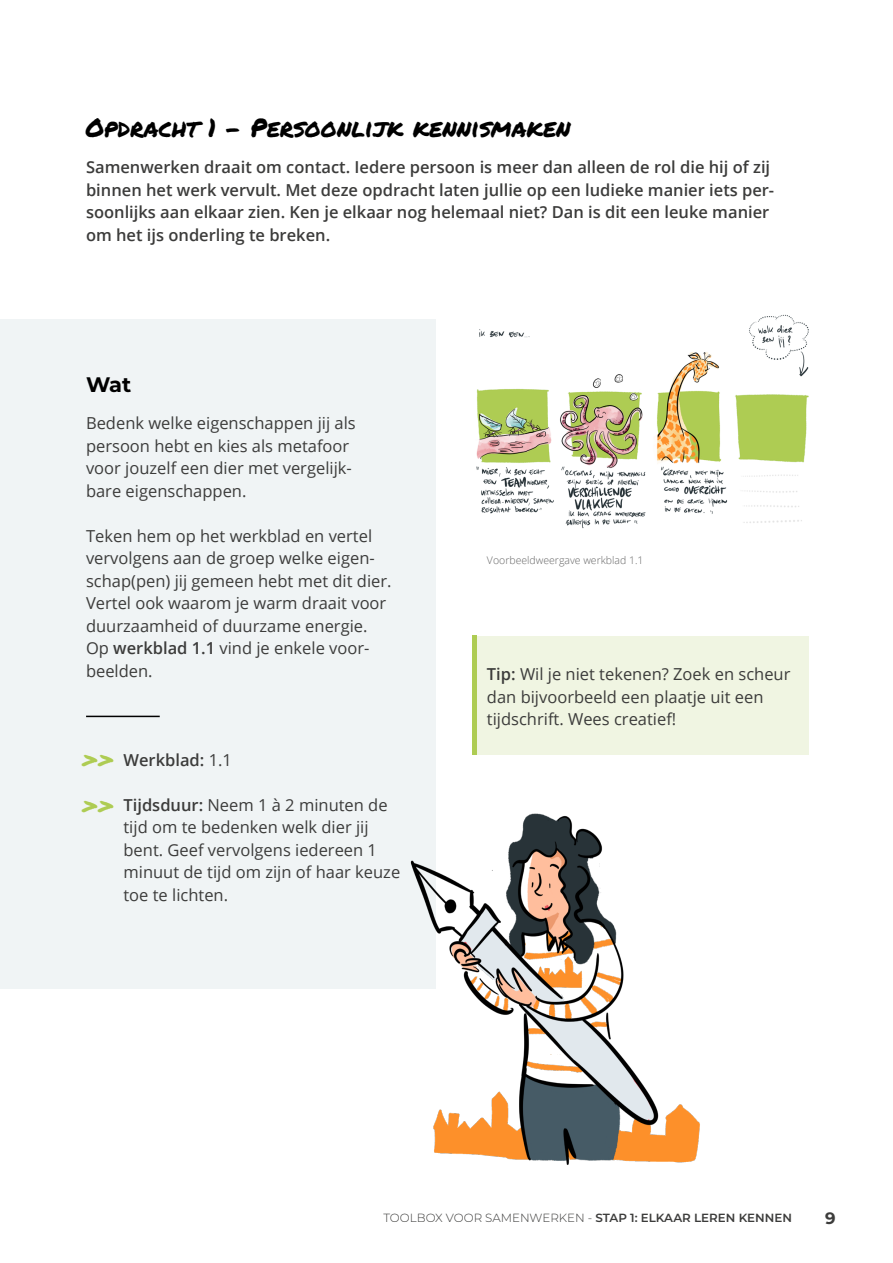
<style>
.page{position:relative;width:893px;height:1263px;background:#fff}
.page>*{position:absolute;margin:0;border:0;box-sizing:border-box;transform-origin:0 0}
.t1{font:25.5px "Permanent Marker";color:#000}
.t2{font:25.5px/45.8px "Permanent Marker";color:#aecc53}
.t3{font:700 21px "Montserrat";color:#000}
.t4{font:16.5px/22.5px "Open Sans";color:#3c3c3b}
.t5{font:600 16.5px/22.5px "Open Sans";color:#3c3c3b}
.t6{font:700 16.5px "Montserrat";color:#3c3c3b}
.t7{font:300 11.85px "Montserrat";color:#3c3c3b}
.t8{font:300 10.5px "Open Sans";color:#646464}
.s1{font-weight:600}
.s2{font-weight:400}
</style>
<div class="page">
<hr style="left:0;top:319px;width:1px;height:267px;background:#aecc53">
<div style="left:0;top:320px;width:436px;height:669px;background:#f0f4f5"></div>
<img style="left:476px;top:314px;width:333px;height:215px">
<div style="left:476px;top:636px;width:333px;height:119px;background:#f0f5e2"></div>
<div style="left:472px;top:636px;width:5px;height:119px;background:#aecc53"></div>
<img style="left:410px;top:813px;width:290px;height:352px">
<hr style="left:86px;top:716px;width:74px;height:1px;background:#000">
<h1 class="t1" style="left:86px;top:109px;width:487px">Opdracht 1 – Persoonlijk kennismaken</h1>
<p class="t5" style="left:86px;top:156px;width:690px">Samenwerken draait om contact. Iedere persoon is meer dan alleen de rol die hij of zij binnen het werk vervult. Met deze opdracht laten jullie op een ludieke manier iets per&shy;soonlijks aan elkaar zien. Ken je elkaar nog helemaal niet? Dan is dit een leuke manier om het ijs onderling te breken.</p>
<p class="t3" style="left:86px;top:369px;width:47px">Wat</p>
<p class="t4" style="left:86px;top:412px;width:271px">Bedenk welke eigenschappen jij als persoon hebt en kies als metafoor voor jouzelf een dier met vergelijk&shy;bare eigenschappen.</p>
<p class="t4" style="left:86px;top:524px;width:307px">Teken hem op het werkblad en vertel vervolgens aan de groep welke eigen&shy;schap(pen) jij gemeen hebt met dit dier.<br>Vertel ook waarom je warm draait voor duurzaamheid of duurzame energie.<br>Op <span class="s1">werkblad 1.1</span> vind je enkele voor&shy;beelden.</p>
<h1 class="t2" style="left:83px;top:734px;width:34px">&gt;&gt; &gt;&gt;</h1>
<p class="t5" style="left:123px;top:748px;width:110px">Werkblad: <span class="s2">1.1</span></p>
<p class="t4" style="left:123px;top:793px;width:278px"><span class="s1">Tijdsduur:</span> Neem 1 à 2 minuten de tijd om te bedenken welk dier jij bent. Geef vervolgens iedereen 1 minuut de tijd om zijn of haar keuze toe te lichten.</p>
<p class="t8" style="left:487px;top:553px;width:158px">Voorbeeldweergave werkblad 1.1</p>
<p class="t4" style="left:487px;top:662px;width:305px"><span class="s1">Tip:</span> Wil je niet tekenen? Zoek en scheur dan bijvoorbeeld een plaatje uit een tijdschrift. Wees creatief!</p>
<p class="t7" style="left:383px;top:1210px;width:410px">TOOLBOX VOOR SAMENWERKEN - <span class="s1">STAP 1: ELKAAR LEREN KENNEN</span></p>
<p class="t6" style="left:825px;top:1206px;width:12px">9</p>
</div>
